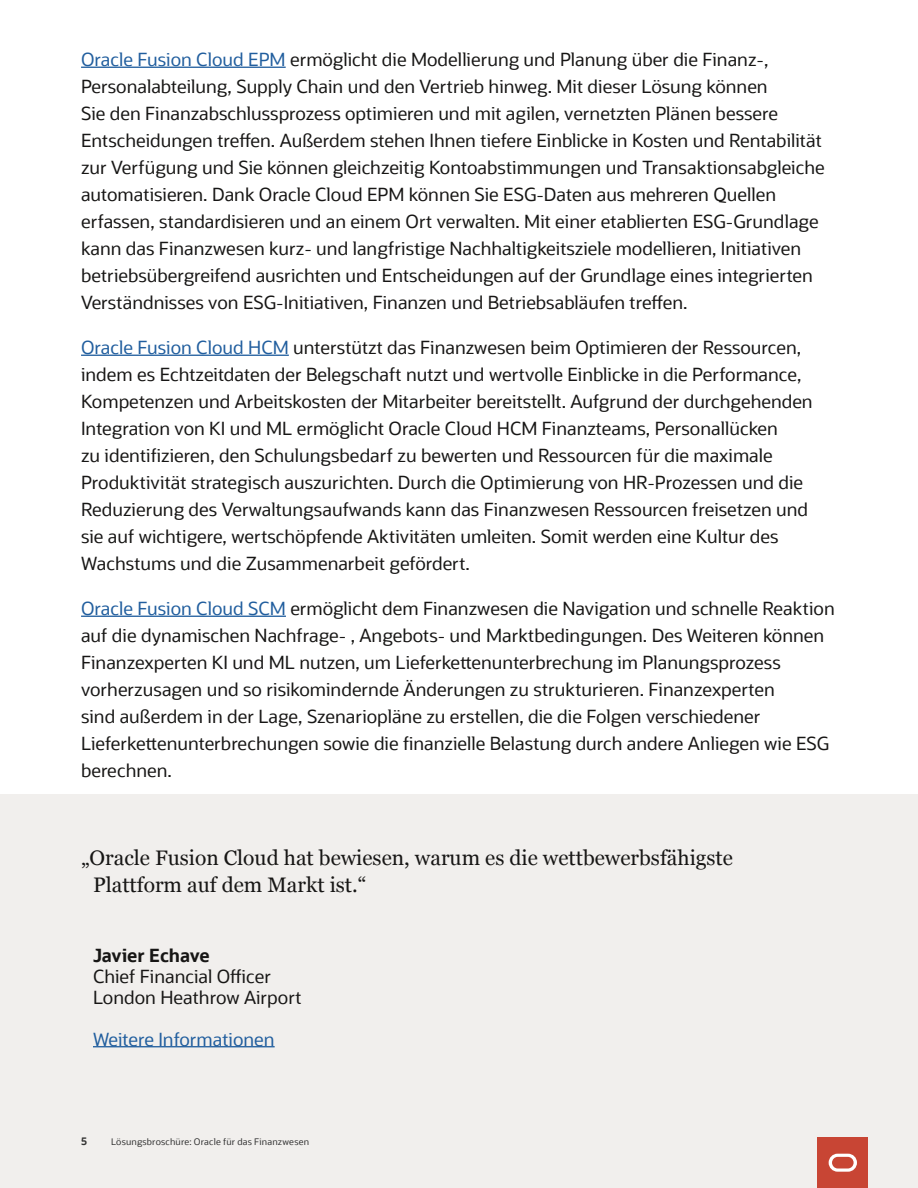
<style>
.page{position:relative;width:918px;height:1188px;background:#fff}
.page>*{position:absolute;margin:0;border:0;box-sizing:border-box;transform-origin:0 0}
.Component_Body_Quote_Small{font:21px/27px "Georgia";color:#171615}
.A__Body_Text{font:18px/27px "Oracle Sans";color:#171615}
.Component_Quote_Title{font:18px "Oracle Sans";color:#171615}
.Component_Quote_Title-2{font:18px "Oracle Sans";color:#215e9e}
.Component_Quote_Name{font:700 18px "Oracle Sans";color:#171615}
.t1{font:700 10.5px "Oracle Sans";color:#333}
.t2{font:9px "Oracle Sans";letter-spacing:.02em;color:#333}
.s1{color:#215e9e}
</style>
<div class="page">
<div style="left:0;top:795px;width:918px;height:393px;background:#f1efed"></div>
<hr style="left:93px;top:1046px;width:182px;height:1px;background:#215e9e">
<hr style="left:81px;top:67px;width:205px;height:1px;background:#215e9e">
<hr style="left:81px;top:355px;width:208px;height:1px;background:#215e9e">
<hr style="left:81px;top:616px;width:205px;height:1px;background:#215e9e">
<div style="left:818px;top:1137px;width:50px;height:51px;background:#c84534"></div>
<svg style="left:829px;top:1154px;width:28px;height:18px"></svg>
<p class="A__Body_Text" style="left:81px;top:46px;width:745px"><span class="s1">Oracle Fusion Cloud EPM</span> ermöglicht die Modellierung und Planung über die Finanz-, Personalabteilung, Supply Chain und den Vertrieb hinweg. Mit dieser Lösung können<br>Sie den Finanzabschlussprozess optimieren und mit agilen, vernetzten Plänen bessere Entscheidungen treffen. Außerdem stehen Ihnen tiefere Einblicke in Kosten und Rentabilität zur Verfügung und Sie können gleichzeitig Kontoabstimmungen und Transaktionsabgleiche automatisieren. Dank Oracle Cloud EPM können Sie ESG-Daten aus mehreren Quellen erfassen, standardisieren und an einem Ort verwalten. Mit einer etablierten ESG-Grundlage kann das Finanzwesen kurz- und langfristige Nachhaltigkeitsziele modellieren, Initiativen betriebsübergreifend ausrichten und Entscheidungen auf der Grundlage eines integrierten Verständnisses von ESG-Initiativen, Finanzen und Betriebsabläufen treffen.</p>
<p class="A__Body_Text" style="left:81px;top:334px;width:733px"><span class="s1">Oracle Fusion Cloud HCM</span> unterstützt das Finanzwesen beim Optimieren der Ressourcen, indem es Echtzeitdaten der Belegschaft nutzt und wertvolle Einblicke in die Performance, Kompetenzen und Arbeitskosten der Mitarbeiter bereitstellt. Aufgrund der durchgehenden Integration von KI und ML ermöglicht Oracle Cloud HCM Finanzteams, Personallücken<br>zu identifizieren, den Schulungsbedarf zu bewerten und Ressourcen für die maximale Produktivität strategisch auszurichten. Durch die Optimierung von HR-Prozessen und die Reduzierung des Verwaltungsaufwands kann das Finanzwesen Ressourcen freisetzen und sie auf wichtigere, wertschöpfende Aktivitäten umleiten. Somit werden eine Kultur des Wachstums und die Zusammenarbeit gefördert.</p>
<p class="A__Body_Text" style="left:81px;top:595px;width:755px"><span class="s1">Oracle Fusion Cloud SCM</span> ermöglicht dem Finanzwesen die Navigation und schnelle Reaktion auf die dynamischen Nachfrage- , Angebots- und Marktbedingungen. Des Weiteren können Finanzexperten KI und ML nutzen, um Lieferkettenunterbrechung im Planungsprozess vorherzusagen und so risikomindernde Änderungen zu strukturieren. Finanzexperten<br>sind außerdem in der Lage, Szenariopläne zu erstellen, die die Folgen verschiedener Lieferkettenunterbrechungen sowie die finanzielle Belastung durch andere Anliegen wie ESG berechnen.</p>
<p class="Component_Body_Quote_Small" style="left:93px;top:843px;width:641px;text-indent:-12px">„Oracle Fusion Cloud hat bewiesen, warum es die wettbewerbsfähigste<br>Plattform auf dem Markt ist.“</p>
<p class="Component_Quote_Name" style="left:93px;top:944px;width:118px">Javier Echave</p>
<p class="Component_Quote_Title" style="left:93px;top:965px;width:180px">Chief Financial Officer</p>
<p class="Component_Quote_Title" style="left:93px;top:986px;width:210px">London Heathrow Airport</p>
<p class="Component_Quote_Title-2" style="left:93px;top:1028px;width:183px">Weitere Informationen</p>
<p class="t1" style="left:81px;top:1135px;width:7px">5</p>
<p class="t2" style="left:111px;top:1137px;width:200px">Lösungsbroschüre: Oracle für das Finanzwesen</p>
</div>
